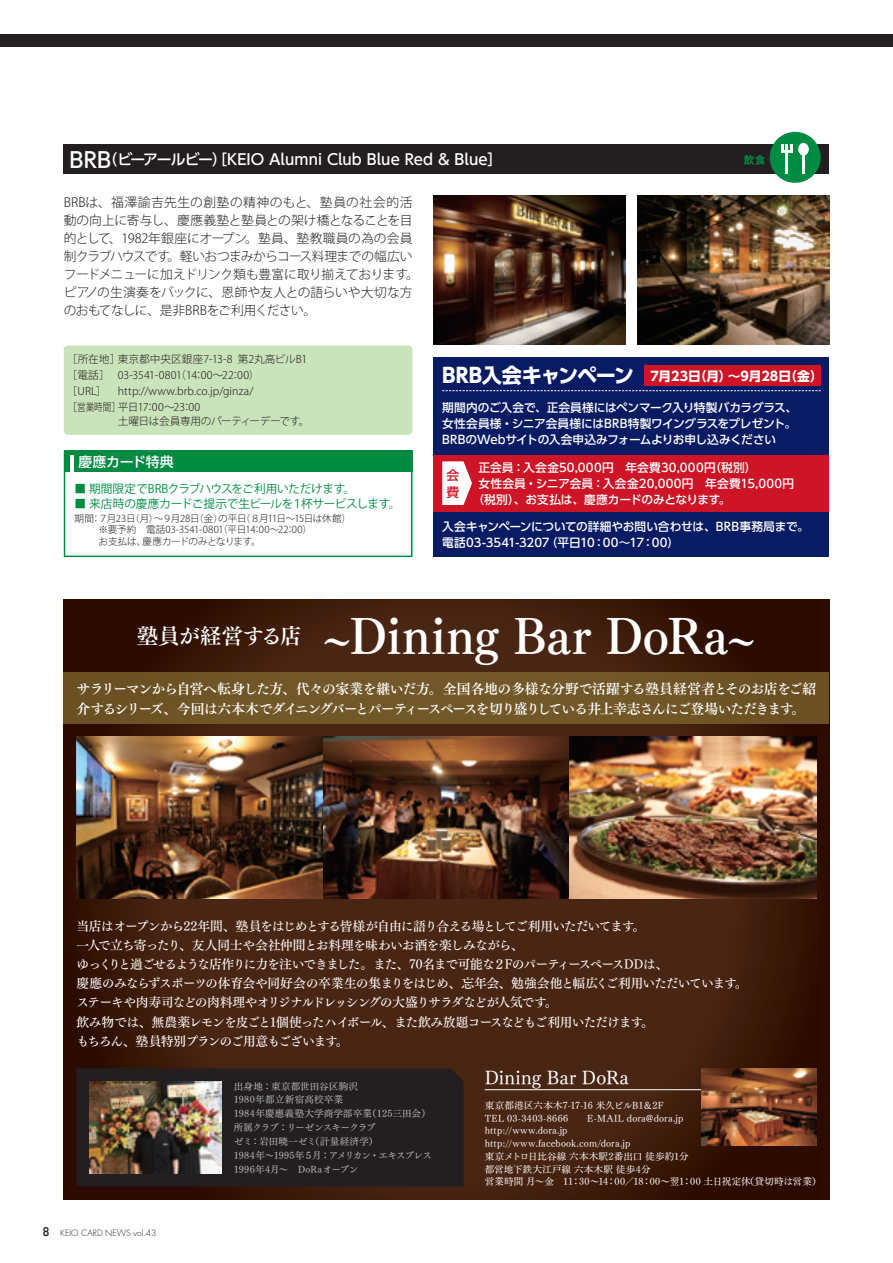
<style>
.page{position:relative;width:893px;height:1263px;background:#fff}
.page>*{position:absolute;margin:0;border:0;box-sizing:border-box;transform-origin:0 0}
.t1{font:47.85px "Tsuku Min Pro B";letter-spacing:-.005em;color:#fff}
.t2{font:21.3px "Tsuku Min Pro B";letter-spacing:-.005em;color:#fff}
.t3{font:700 20.25px "UD Shin Go Pro";letter-spacing:-.04em;color:#fff}
.t4{font:19.2px "Tsuku Min Pro M";letter-spacing:.005em;color:#fff}
.t5{font:500 14.85px "UD Shin Go Pro";color:#fff}
.t6{font:13.8px/20.2px "Tsuku Min Pro B";letter-spacing:-.065em;color:#fff}
.t7{font:500 13.8px "UD Shin Go Pro";letter-spacing:-.015em;color:#fff}
.t8{font:12.75px/19.2px "Tsuku Min Pro D";letter-spacing:-.075em;color:#fff}
.t9{font:300 12.75px/18.1px "Koz Go Pro";letter-spacing:-.01em;color:#231f20}
.t10{font:700 12.75px "UD Shin Go Pro";letter-spacing:-.005em;color:#fff}
.t11{font:500 12.75px/17px "UD Shin Go Pro";color:#cd1527}
.t12{font:500 11.7px/15.9px "UD Shin Go Pro";color:#fff;text-align:justify}
.t13{font:11.7px "Koz Go Pro";letter-spacing:-.03em;color:#008b43}
.t14{font:500 11.7px "UD Shin Go Pro";letter-spacing:.02em;color:#fff}
.t15{font:500 11.7px "UD Shin Go Pro";letter-spacing:.025em;color:#fff}
.t16{font:300 10.65px/15.9px "Koz Go Pro";color:#231f20}
.t17{font:300 10.65px "Koz Go Pro";letter-spacing:-.03em;color:#231f20}
.t18{font:700 10.65px "Gothic MB101 Pro De";color:#008b43}
.t19{font:9.6px/12.8px "Tsuku Min Pro M";letter-spacing:.015em;color:#fff}
.t20{font:9.6px/13.8px "Tsuku Min Pro M";letter-spacing:.005em;color:#bcbdc0}
.t21{font:300 9.6px/11.7px "Koz Go Pro";letter-spacing:-.035em;color:#231f20}
.t22{font:300 8.55px "Futura";color:#231f20}
.s1{font-size:21.3px}
.s2{font-weight:500;font-size:11.7px}
</style>
<div class="page">
<div style="left:0;top:34px;width:893px;height:13px;background:#231f20"></div>
<svg style="left:64px;top:600px;width:765px;height:599px;background:#411e0d"></svg>
<div style="left:434px;top:357px;width:395px;height:200px;background:#091b63"></div>
<img style="left:638px;top:196px;width:191px;height:148px">
<img style="left:434px;top:196px;width:191px;height:148px">
<div style="left:64px;top:145px;width:765px;height:29px;background:#231f20"></div>
<div style="left:64px;top:345px;width:348px;height:90px;background:#c9e3bb;border-radius:4px"></div>
<div style="left:64px;top:451px;width:348px;height:106px;border:2px solid #008b43"></div>
<div style="left:64px;top:451px;width:348px;height:21px;background:#008b43"></div>
<hr style="left:70px;top:455px;width:4px;height:17px;background:#fff">
<div style="left:770px;top:132px;width:51px;height:51px;background:#008b43;border-radius:50%"></div>
<hr style="left:786px;top:144px;width:2px;height:30px;background:#fff">
<svg style="left:781px;top:144px;width:11px;height:8px"></svg>
<hr style="left:802px;top:144px;width:2px;height:30px;background:#fff">
<div style="left:798px;top:143px;width:11px;height:13px;background:#fff;border-radius:50%"></div>
<div style="left:644px;top:366px;width:177px;height:20px;background:#cd1527"></div>
<div style="left:434px;top:455px;width:395px;height:56px;background:#cd1527"></div>
<svg style="left:442px;top:461px;width:30px;height:44px"></svg>
<svg style="left:442px;top:390px;width:379px;height:1px"></svg>
<img style="left:77px;top:737px;width:739px;height:161px">
<img style="left:323px;top:737px;width:247px;height:161px">
<div style="left:77px;top:1068px;width:386px;height:118px;background:#231f20"></div>
<img style="left:89px;top:1081px;width:132px;height:93px">
<hr style="left:485px;top:1089px;width:331px;height:1px;background:#fff">
<div style="left:64px;top:673px;width:765px;height:51px;background:#725728"></div>
<img style="left:701px;top:1068px;width:115px;height:77px">
<p class="t5" style="left:70px;top:147px;width:434px"><span class="s1">BRB</span>（ビーアールビー）［KEIO Alumni Club Blue Red &amp; Blue］</p>
<p class="t18" style="left:744px;top:151px;width:23px">飲食</p>
<p class="t9" style="left:64px;top:193px;width:357px">BRBは、福澤諭吉先生の創塾の精神のもと、塾員の社会的活動の向上に寄与し、慶應義塾と塾員との架け橋となることを目的として、1982年銀座にオープン。塾員、塾教職員の為の会員制クラブハウスです。軽いおつまみからコース料理までの幅広いフードメニューに加えドリンク類も豊富に取り揃えております。ピアノの生演奏をバックに、恩師や友人との語らいや大切な方のおもてなしに、是非BRBをご利用ください。</p>
<p class="t16" style="left:67px;top:352px;width:242px">［所在地］東京都中央区銀座7-13-8 第2丸高ビルB1［電話］ 03-3541-0801（14：00～22：00）<br>［URL］</p>
<p class="t16" style="left:67px;top:383px;width:188px;text-indent:51px">http://www.brb.co.jp/ginza/［営業時間］平日17：00～23：00　</p>
<p class="t17" style="left:118px;top:414px;width:193px">土曜日は会員専用のパーティーデーです。</p>
<p class="t7" style="left:78px;top:450px;width:97px">慶應カード特典</p>
<p class="t13" style="left:75px;top:481px;width:282px">■ 期間限定でBRBクラブハウスをご利用いただけます。</p>
<p class="t13" style="left:75px;top:496px;width:327px">■ 来店時の慶應カードご提示で生ビールを１杯サービスします。</p>
<p class="t21" style="left:99px;top:512px;width:254px;text-indent:-24px">期間： ７月23日（月）～９月28日（金）の平日（８月11日～15日は休館）※要予約　電話03-3541-0801（平日14：00～22：00）<br>お支払は、慶應カードのみとなります。</p>
<h3 class="t3" style="left:442px;top:359px;width:193px">BRB入会キャンペーン</h3>
<p class="t10" style="left:651px;top:365px;width:174px">7月23日（月）～9月28日（金）</p>
<p class="t12" style="left:442px;top:399px;width:356px">期間内のご入会で、正会員様にはペンマーク入り特製バカラグラス、女性会員様・シニア会員様にはBRB特製ワイングラスをプレゼント。BRBのWebサイトの入会申込みフォームよりお申し込みください</p>
<p class="t11" style="left:446px;top:466px;width:14px">会費</p>
<p class="t15" style="left:478px;top:458px;width:280px">正会員：入会金50,000円　年会費30,000円（税別）</p>
<p class="t14" style="left:478px;top:474px;width:317px">女性会員・シニア会員：入会金20,000円　年会費15,000円</p>
<p class="t12" style="left:472px;top:491px;width:260px">（税別）、お支払は、慶應カードのみとなります。</p>
<p class="t12" style="left:442px;top:518px;width:368px">入会キャンペーンについての詳細やお問い合わせは、BRB事務局まで。電話03-3541-3207（平日10：00～17：00）</p>
<h2 class="t2" style="left:137px;top:620px;width:187px">塾員が経営する店　</h2>
<h1 class="t1" style="left:323px;top:599px;width:435px">~Dining Bar DoRa~</h1>
<p class="t6" style="left:77px;top:678px;width:741px">サラリーマンから自営へ転身した方、代々の家業を継いだ方。全国各地の多様な分野で活躍する塾員経営者とそのお店をご紹介するシリーズ、今回は六本木でダイニングバーとパーティースペースを切り盛りしている井上幸志さんにご登場いただきます。</p>
<p class="t8" style="left:77px;top:915px;width:673px">当店はオープンから22年間、塾員をはじめとする皆様が自由に語り合える場としてご利用いただいてます。<br>一人で立ち寄ったり、友人同士や会社仲間とお料理を味わいお酒を楽しみながら、<br>ゆっくりと過ごせるような店作りに力を注いできました。また、70名まで可能な２FのパーティースペースDDは、<br>慶應のみならずスポーツの体育会や同好会の卒業生の集まりをはじめ、忘年会、勉強会他と幅広くご利用いただいています。ステーキや肉寿司などの肉料理やオリジナルドレッシングの大盛りサラダなどが人気です。<br>飲み物では、無農薬レモンを皮ごと1個使ったハイボール、また飲み放題コースなどもご利用いただけます。<br>もちろん、塾員特別プランのご用意もございます。</p>
<p class="t20" style="left:234px;top:1078px;width:200px">出身地：東京都世田谷区駒沢<br>1980年都立新宿高校卒業<br>1984年慶應義塾大学商学部卒業（125三田会）所属クラブ：リーゼンスキークラブ<br>ゼミ：岩田暁一ゼミ（計量経済学）<br>1984年〜1995年５月：アメリカン・エキスプレス<br>1996年4月〜　DoRaオープン</p>
<h3 class="t4" style="left:485px;top:1061px;width:146px">Dining Bar DoRa</h3>
<p class="t19" style="left:485px;top:1097px;width:338px">東京都港区六本木7-17-16 米久ビルB1＆2F　<br>TEL 03-3403-8666　　E-MAIL dora@dora.jp<br>http://www.dora.jp<br>http://www.facebook.com/dora.jp<br>東京メトロ日比谷線 六本木駅2番出口 徒歩約1分<br>都営地下鉄大江戸線 六本木駅 徒歩4分<br>営業時間 月～金　11：30～14：00／18：00～翌1：00 土日祝定休（貸切時は営業）</p>
<p class="t22" style="left:43px;top:1227px;width:116px"><span class="s2">8</span> KEIO CARD NEWS vol.43</p>
</div>
